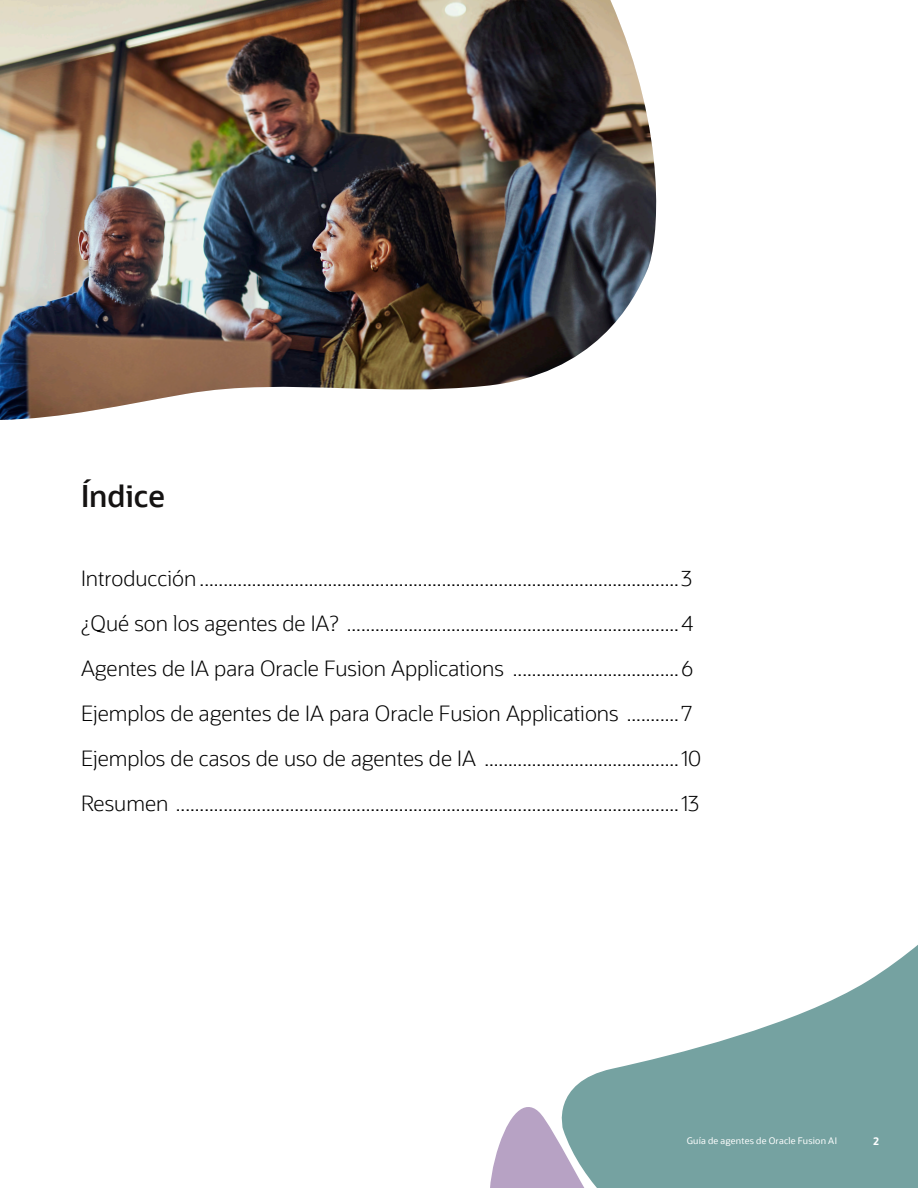
<style>
.page{position:relative;width:918px;height:1188px;background:#fff}
.page>*{position:absolute;margin:0;border:0;box-sizing:border-box;transform-origin:0 0}
.A__Table_of_content{font:600 30px "Oracle Sans";color:#151312}
.A___Table_of_Content{font:300 21px "Oracle Sans";color:#000}
.t1{font:700 10.5px "Oracle Sans";color:#fff}
.t2{font:9px "Oracle Sans";letter-spacing:.025em;color:#fff}
</style>
<div class="page">
<svg style="left:566px;top:945px;width:352px;height:154px"></svg>
<svg style="left:490px;top:1099px;width:428px;height:89px;background:#86a7ab"></svg>
<img style="left:0;top:0;width:657px;height:420px">
<p class="A__Table_of_content" style="left:81px;top:478px;width:85px">Índice</p>
<p class="A___Table_of_Content" style="left:81px;top:566px;width:612px">Introducción .....................................................................................................3</p>
<p class="A___Table_of_Content" style="left:81px;top:611px;width:614px">¿Qué son los agentes de IA? ......................................................................4</p>
<p class="A___Table_of_Content" style="left:81px;top:656px;width:614px">Agentes de IA para Oracle Fusion Applications ...................................6</p>
<p class="A___Table_of_Content" style="left:81px;top:701px;width:613px">Ejemplos de agentes de IA para Oracle Fusion Applications ...........7</p>
<p class="A___Table_of_Content" style="left:81px;top:746px;width:622px">Ejemplos de casos de uso de agentes de IA .........................................10</p>
<p class="A___Table_of_Content" style="left:81px;top:791px;width:620px">Resumen ..........................................................................................................13</p>
<p class="t2" style="left:687px;top:1135px;width:152px">Guía de agentes de Oracle Fusion AI</p>
<p class="t1" style="left:873px;top:1134px;width:7px">2</p>
</div>
